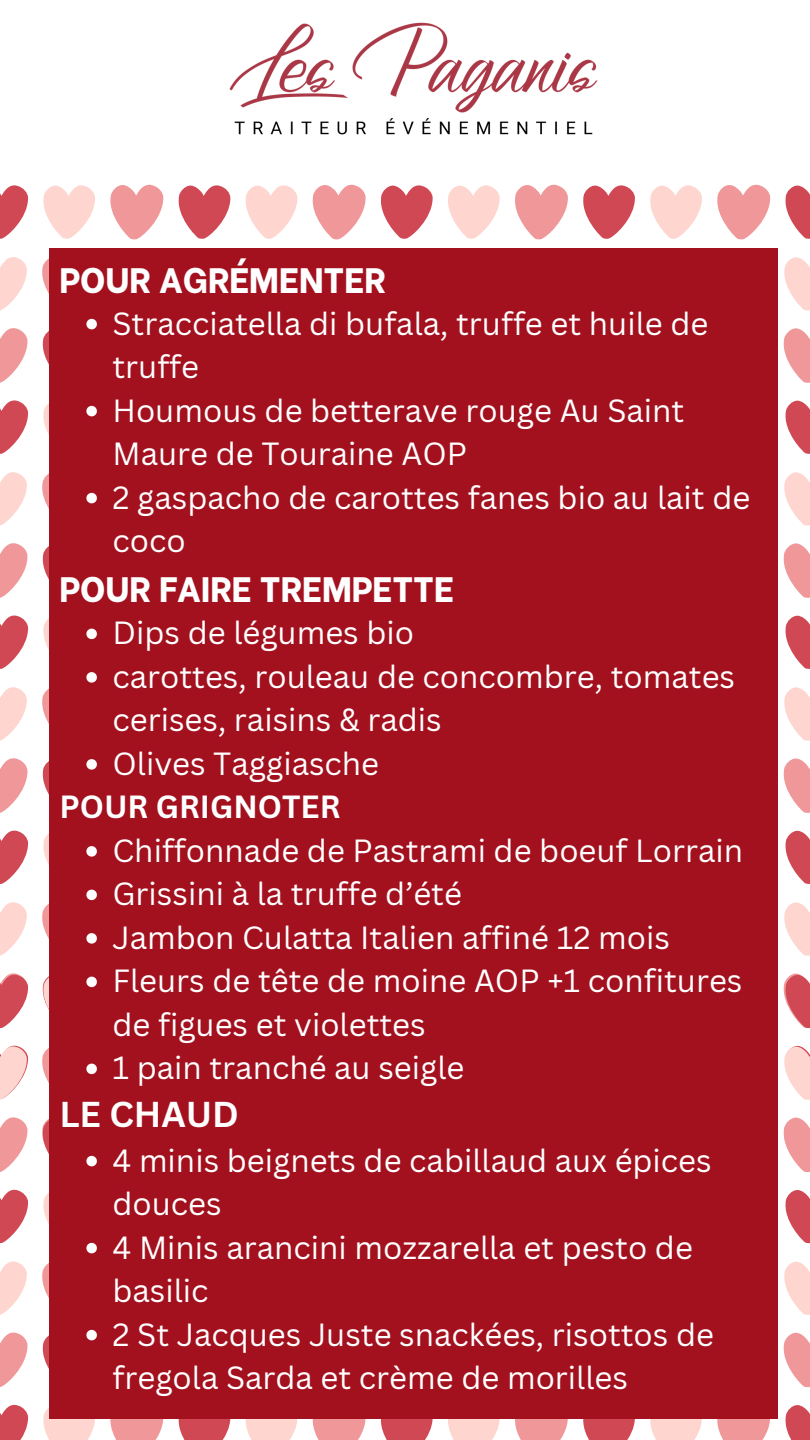
<style>
.page{position:relative;width:810px;height:1440px;background:#fff}
.page>*{position:absolute;margin:0;border:0;box-sizing:border-box;transform-origin:0 0}
.t1{font:800 35.2px "Be Vietnam";color:#fff}
.t2{font:700 35px "Canva Sans";color:#fff}
.t3{font:31.2px/43.5px "Canva Sans";color:#fff}
.t4{font:700 31.2px "Canva Sans";color:#fff}
</style>
<div class="page">
<svg style="left:110px;top:184px;width:54px;height:56px"></svg>
<svg style="left:312px;top:184px;width:54px;height:56px"></svg>
<svg style="left:515px;top:184px;width:53px;height:56px"></svg>
<svg style="left:717px;top:184px;width:53px;height:56px"></svg>
<svg style="left:0;top:185px;width:28px;height:54px"></svg>
<svg style="left:178px;top:185px;width:53px;height:54px"></svg>
<svg style="left:381px;top:185px;width:52px;height:54px"></svg>
<svg style="left:583px;top:185px;width:52px;height:54px"></svg>
<svg style="left:785px;top:185px;width:25px;height:54px"></svg>
<svg style="left:43px;top:185px;width:52px;height:54px"></svg>
<svg style="left:245px;top:185px;width:53px;height:54px"></svg>
<svg style="left:448px;top:185px;width:52px;height:54px"></svg>
<svg style="left:650px;top:185px;width:52px;height:54px"></svg>
<svg style="left:0;top:615px;width:28px;height:54px"></svg>
<svg style="left:785px;top:615px;width:25px;height:54px"></svg>
<svg style="left:0;top:400px;width:28px;height:54px"></svg>
<svg style="left:785px;top:400px;width:25px;height:54px"></svg>
<svg style="left:0;top:830px;width:28px;height:54px"></svg>
<svg style="left:785px;top:830px;width:25px;height:54px"></svg>
<svg style="left:42px;top:258px;width:7px;height:36px"></svg>
<svg style="left:0;top:257px;width:27px;height:54px"></svg>
<svg style="left:784px;top:257px;width:26px;height:54px"></svg>
<svg style="left:0;top:687px;width:27px;height:54px"></svg>
<svg style="left:784px;top:687px;width:26px;height:54px"></svg>
<svg style="left:0;top:472px;width:27px;height:54px"></svg>
<svg style="left:784px;top:472px;width:26px;height:54px"></svg>
<svg style="left:0;top:902px;width:27px;height:54px"></svg>
<svg style="left:784px;top:902px;width:26px;height:54px"></svg>
<svg style="left:0;top:328px;width:28px;height:55px"></svg>
<svg style="left:783px;top:328px;width:27px;height:55px"></svg>
<svg style="left:0;top:758px;width:28px;height:55px"></svg>
<svg style="left:783px;top:758px;width:27px;height:55px"></svg>
<svg style="left:0;top:543px;width:28px;height:55px"></svg>
<svg style="left:42px;top:546px;width:7px;height:34px"></svg>
<svg style="left:783px;top:543px;width:27px;height:55px"></svg>
<svg style="left:0;top:973px;width:28px;height:55px"></svg>
<svg style="left:783px;top:973px;width:27px;height:55px"></svg>
<svg style="left:110px;top:1419px;width:54px;height:21px"></svg>
<svg style="left:312px;top:1419px;width:54px;height:21px"></svg>
<svg style="left:515px;top:1419px;width:53px;height:21px"></svg>
<svg style="left:717px;top:1419px;width:53px;height:21px"></svg>
<svg style="left:0;top:1404px;width:28px;height:36px"></svg>
<svg style="left:178px;top:1419px;width:53px;height:21px"></svg>
<svg style="left:381px;top:1419px;width:52px;height:21px"></svg>
<svg style="left:583px;top:1419px;width:52px;height:21px"></svg>
<svg style="left:785px;top:1405px;width:25px;height:35px"></svg>
<svg style="left:43px;top:1408px;width:52px;height:32px"></svg>
<svg style="left:245px;top:1419px;width:53px;height:21px"></svg>
<svg style="left:448px;top:1419px;width:52px;height:21px"></svg>
<svg style="left:650px;top:1419px;width:52px;height:21px"></svg>
<svg style="left:0;top:1189px;width:28px;height:54px"></svg>
<svg style="left:785px;top:1190px;width:25px;height:53px"></svg>
<svg style="left:0;top:1045px;width:28px;height:55px"></svg>
<svg style="left:784px;top:1045px;width:26px;height:55px"></svg>
<svg style="left:42px;top:1263px;width:7px;height:35px"></svg>
<svg style="left:0;top:1261px;width:27px;height:54px"></svg>
<svg style="left:784px;top:1261px;width:26px;height:54px"></svg>
<svg style="left:0;top:1117px;width:28px;height:55px"></svg>
<svg style="left:783px;top:1117px;width:27px;height:55px"></svg>
<svg style="left:0;top:1332px;width:28px;height:55px"></svg>
<svg style="left:783px;top:1332px;width:27px;height:55px"></svg>
<div style="left:49px;top:248px;width:729px;height:1171px;background:#a3111f"></div>
<svg style="left:42px;top:319px;width:55px;height:46px"></svg>
<svg style="left:43px;top:403px;width:54px;height:32px"></svg>
<svg style="left:42px;top:473px;width:55px;height:36px"></svg>
<svg style="left:42px;top:618px;width:55px;height:106px"></svg>
<svg style="left:42px;top:759px;width:55px;height:36px"></svg>
<svg style="left:43px;top:833px;width:54px;height:32px"></svg>
<svg style="left:42px;top:890px;width:55px;height:54px"></svg>
<svg style="left:42px;top:976px;width:55px;height:34px"></svg>
<svg style="left:42px;top:1048px;width:55px;height:35px"></svg>
<svg style="left:42px;top:1118px;width:55px;height:49px"></svg>
<svg style="left:43px;top:1193px;width:54px;height:60px"></svg>
<svg style="left:42px;top:1330px;width:55px;height:39px"></svg>
<img style="left:229px;top:22px;width:369px;height:113px">
<p class="t1" style="left:59px;top:251px;width:328px">POUR AGRÉMENTER</p>
<p class="t3" style="left:112px;top:301px;width:597px">Stracciatella di bufala, truffe et huile de truffe</p>
<h1 class="t3" style="left:112px;top:388px;width:573px">Houmous de betterave rouge Au Saint<br>Maure de Touraine AOP</h1>
<p class="t3" style="left:112px;top:475px;width:639px">2 gaspacho de carottes fanes bio au lait de coco</p>
<p class="t1" style="left:59px;top:560px;width:396px">POUR FAIRE TREMPETTE</p>
<p class="t3" style="left:112px;top:611px;width:303px">Dips de légumes bio</p>
<h1 class="t3" style="left:112px;top:654px;width:624px">carottes, rouleau de concombre, tomates cerises, raisins &amp; radis</h1>
<p class="t3" style="left:112px;top:741px;width:268px">Olives Taggiasche</p>
<p class="t4" style="left:59px;top:785px;width:283px">POUR GRIGNOTER</p>
<p class="t3" style="left:112px;top:828px;width:632px">Chiffonnade de Pastrami de boeuf Lorrain</p>
<h2 class="t3" style="left:112px;top:872px;width:351px">Grissini à la truffe d’été</h2>
<p class="t3" style="left:112px;top:915px;width:559px">Jambon Culatta Italien affiné 12 mois</p>
<p class="t3" style="left:112px;top:959px;width:632px">Fleurs de tête de moine AOP +1 confitures de figues et violettes</p>
<p class="t3" style="left:112px;top:1046px;width:354px">1 pain tranché au seigle</p>
<p class="t2" style="left:59px;top:1090px;width:181px">LE CHAUD</p>
<p class="t3" style="left:112px;top:1138px;width:601px">4 minis beignets de cabillaud aux épices douces</p>
<h1 class="t3" style="left:112px;top:1225px;width:582px">4 Minis arancini mozzarella et pesto de basilic</h1>
<p class="t3" style="left:112px;top:1312px;width:603px">2 St Jacques Juste snackées, risottos de fregola Sarda et crème de morilles</p>
</div>
